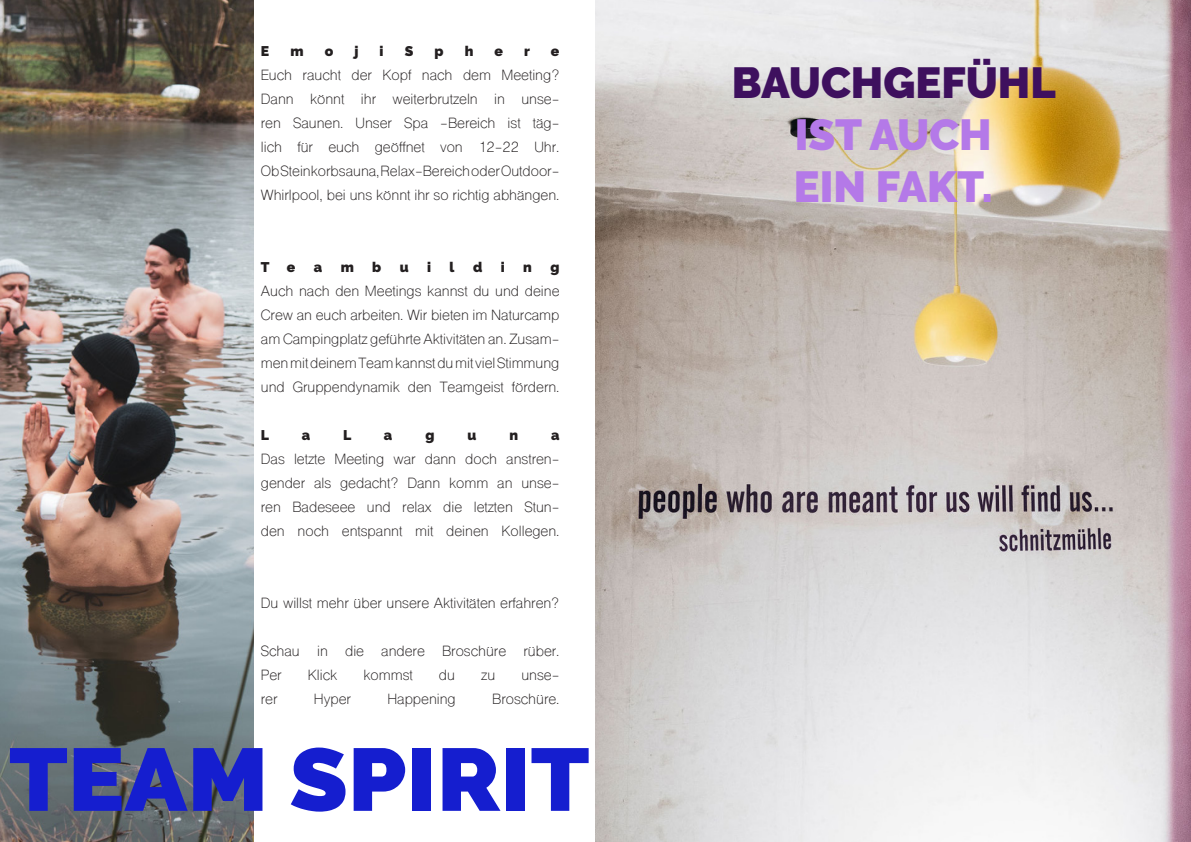
<style>
.page{position:relative;width:1191px;height:842px;background:#fff}
.page>*{position:absolute;margin:0;border:0;box-sizing:border-box;transform-origin:0 0}
.t1{font:900 88.4px "Raleway";color:#151ecf;scale:1.07 1}
.t2{font:900 43.3px "Raleway";color:#b479e8}
.t3{font:900 43.3px "Raleway";color:#3e105e}
.t4{font:14px/24px "Shree Dev 0714";color:#231f20;text-align:justify}
.t5{font:900 14px "Raleway";color:#231f20}
</style>
<div class="page">
<img style="left:0;top:0;width:254px;height:842px">
<img style="left:596px;top:0;width:595px;height:842px">
<p class="t5" style="left:261px;top:43px;width:10px">E</p>
<p class="t5" style="left:290px;top:43px;width:15px">m</p>
<p class="t5" style="left:325px;top:43px;width:10px">o</p>
<p class="t5" style="left:354px;top:43px;width:6px">j</p>
<p class="t5" style="left:379px;top:43px;width:6px">i</p>
<p class="t5" style="left:405px;top:43px;width:10px">S</p>
<p class="t5" style="left:434px;top:43px;width:11px">p</p>
<p class="t5" style="left:465px;top:43px;width:10px">h</p>
<p class="t5" style="left:494px;top:43px;width:10px">e</p>
<p class="t5" style="left:524px;top:43px;width:7px">r</p>
<p class="t5" style="left:551px;top:43px;width:10px">e</p>
<p class="t4" style="left:261px;top:65px;width:300px">Euch raucht der Kopf nach dem Meeting?</p>
<p class="t4" style="left:261px;top:89px;width:300px">Dann könnt ihr weiterbrutzeln in unse&shy;ren Saunen. Unser Spa -Bereich ist täg&shy;lich für euch geöffnet von 12-22 Uhr.</p>
<p class="t4" style="left:261px;top:161px;width:300px">Ob Steinkorbsauna, Relax-Bereich oder Outdoor-<br>Whirlpool, bei uns könnt ihr so richtig abhängen.</p>
<p class="t5" style="left:261px;top:259px;width:36px">T e</p>
<p class="t5" style="left:314px;top:259px;width:10px">a</p>
<p class="t5" style="left:341px;top:259px;width:15px">m</p>
<p class="t5" style="left:372px;top:259px;width:11px">b</p>
<p class="t5" style="left:400px;top:259px;width:10px">u</p>
<p class="t5" style="left:427px;top:259px;width:6px">i</p>
<p class="t5" style="left:449px;top:259px;width:6px">l</p>
<p class="t5" style="left:473px;top:259px;width:11px">d</p>
<p class="t5" style="left:501px;top:259px;width:6px">i</p>
<p class="t5" style="left:523px;top:259px;width:10px">n</p>
<p class="t5" style="left:550px;top:259px;width:11px">g</p>
<p class="t4" style="left:261px;top:281px;width:300px">Auch nach den Meetings kannst du und deine Crew an euch arbeiten. Wir bieten im Naturcamp am Campingplatz geführte Aktivitäten an. Zusam&shy;men mit deinem Team kannst du mit viel Stimmung und Gruppendynamik den Teamgeist fördern.</p>
<p class="t5" style="left:261px;top:427px;width:10px">L</p>
<p class="t5" style="left:302px;top:427px;width:10px">a</p>
<p class="t5" style="left:343px;top:427px;width:10px">L</p>
<p class="t5" style="left:384px;top:427px;width:10px">a</p>
<p class="t5" style="left:425px;top:427px;width:11px">g</p>
<p class="t5" style="left:467px;top:427px;width:10px">u</p>
<p class="t5" style="left:509px;top:427px;width:10px">n</p>
<p class="t5" style="left:551px;top:427px;width:10px">a</p>
<p class="t4" style="left:261px;top:449px;width:300px">Das letzte Meeting war dann doch anstren&shy;gender als gedacht? Dann komm an unse&shy;ren Badeseee und relax die letzten Stun&shy;den noch entspannt mit deinen Kollegen.</p>
<p class="t4" style="left:261px;top:593px;width:300px">Du willst mehr über unsere Aktivitäten erfahren?</p>
<p class="t4" style="left:261px;top:641px;width:300px">Schau in die andere Broschüre rüber.</p>
<p class="t4" style="left:261px;top:665px;width:22px">Per</p>
<p class="t4" style="left:308px;top:665px;width:31px">Klick</p>
<p class="t4" style="left:363px;top:665px;width:51px">kommst</p>
<p class="t4" style="left:439px;top:665px;width:18px">du</p>
<p class="t4" style="left:481px;top:665px;width:16px">zu</p>
<p class="t4" style="left:521px;top:665px;width:40px">unse-</p>
<p class="t4" style="left:261px;top:689px;width:18px">rer</p>
<p class="t4" style="left:314px;top:689px;width:39px">Hyper</p>
<p class="t4" style="left:387px;top:689px;width:70px">Happening</p>
<p class="t4" style="left:492px;top:689px;width:69px">Broschüre.</p>
<p class="t1" style="left:9px;top:728px;width:544px">TEAM SPIRIT</p>
<p class="t3" style="left:732px;top:57px;width:325px">BAUCHGEFÜHL</p>
<p class="t2" style="left:794px;top:109px;width:199px">IST AUCH</p>
<p class="t2" style="left:794px;top:161px;width:200px">EIN FAKT.</p>
</div>
